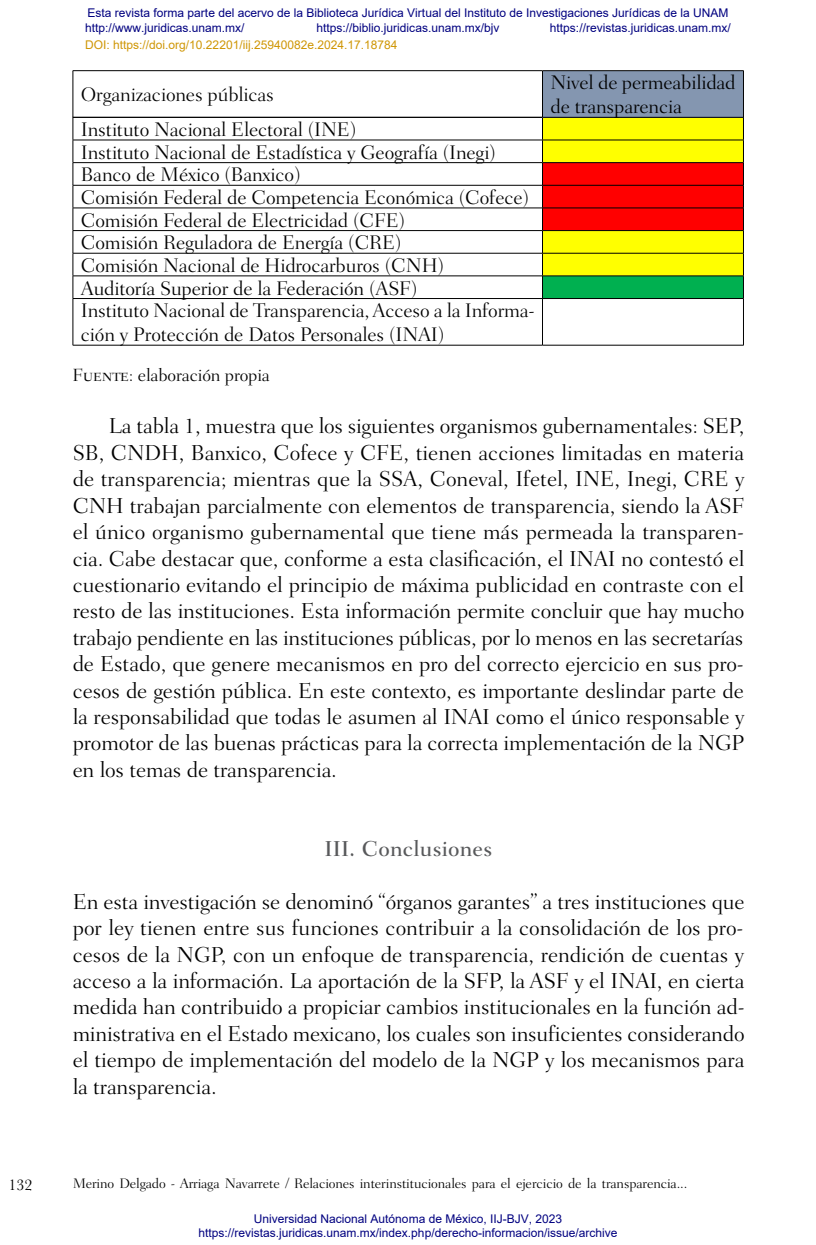
<style>
.page{position:relative;width:816px;height:1245px;background:#fff}
.page>*{position:absolute;margin:0;border:0;box-sizing:border-box;transform-origin:0 0}
.t1{font:300 22px/26.4px "Fairfield LT Std";letter-spacing:-.01em;color:#000;text-align:justify}
.t2{font:500 22px "Fairfield LT Std";letter-spacing:.01em;color:#58595b}
.t3{font:300 20px/22.8px "Fairfield LT Std";letter-spacing:-.01em;color:#000}
.t4{font:300 18px "Fairfield LT Std";letter-spacing:-.01em;color:#000}
.t5{font:16px "Baskerville";color:#000}
.t6{font:300 14px "Fairfield LT Std";letter-spacing:-.01em;color:#000}
.t7{font:12px/14.4px "Arial";color:#000080;text-align:center}
.t8{font:12px "Arial";color:#cf9605}
</style>
<div class="page">
<svg style="left:73px;top:118px;width:469px;height:227px"></svg>
<hr style="left:73px;top:140px;width:469px;height:1px;background:#000">
<hr style="left:73px;top:162px;width:469px;height:1px;background:#000">
<hr style="left:73px;top:185px;width:469px;height:1px;background:#000">
<hr style="left:73px;top:208px;width:469px;height:1px;background:#000">
<hr style="left:73px;top:230px;width:469px;height:1px;background:#000">
<hr style="left:73px;top:253px;width:469px;height:1px;background:#000">
<hr style="left:73px;top:275px;width:469px;height:1px;background:#000">
<svg style="left:72px;top:118px;width:1px;height:180px"></svg>
<svg style="left:542px;top:118px;width:201px;height:180px;background:#d38d09"></svg>
<hr style="left:73px;top:298px;width:469px;height:1px;background:#000">
<hr style="left:72px;top:299px;width:1px;height:46px;background:#000">
<hr style="left:542px;top:298px;width:201px;height:1px;background:#000">
<hr style="left:542px;top:299px;width:1px;height:46px;background:#000">
<hr style="left:742px;top:299px;width:1px;height:46px;background:#000">
<hr style="left:73px;top:345px;width:469px;height:1px;background:#000">
<hr style="left:542px;top:345px;width:201px;height:1px;background:#000">
<div style="left:542px;top:71px;width:201px;height:46px;background:#8496b0"></div>
<hr style="left:73px;top:70px;width:469px;height:1px;background:#000">
<hr style="left:72px;top:71px;width:1px;height:46px;background:#000">
<hr style="left:542px;top:70px;width:201px;height:1px;background:#000">
<hr style="left:542px;top:71px;width:1px;height:46px;background:#000">
<hr style="left:742px;top:71px;width:1px;height:46px;background:#000">
<hr style="left:73px;top:117px;width:469px;height:1px;background:#000">
<hr style="left:542px;top:117px;width:201px;height:1px;background:#000">
<p class="t7" style="left:87px;top:6px;width:642px">Esta revista forma parte del acervo de la Biblioteca Jurídica Virtual del Instituto de Investigaciones Jurídicas de la UNAM https://biblio.juridicas.unam.mx/bjv</p>
<p class="t7" style="left:85px;top:20px;width:161px">http://www.juridicas.unam.mx/</p>
<p class="t7" style="left:549px;top:20px;width:182px">https://revistas.juridicas.unam.mx/</p>
<p class="t8" style="left:85px;top:36px;width:314px">DOI: https://doi.org/10.22201/iij.25940082e.2024.17.18784</p>
<p class="t3" style="left:81px;top:83px;width:194px">Organizaciones públicas</p>
<p class="t3" style="left:550px;top:71px;width:186px;line-height:24px">Nivel de permeabilidad de transparencia</p>
<p class="t3" style="left:81px;top:118px;width:455px">Instituto Nacional Electoral (INE)<br>Instituto Nacional de Estadística y Geografía (Inegi)<br>Banco de México (Banxico)<br>Comisión Federal de Competencia Económica (Cofece)<br>Comisión Federal de Electricidad (CFE)<br>Comisión Reguladora de Energía (CRE)<br>Comisión Nacional de Hidrocarburos (CNH)<br>Auditoría Superior de la Federación (ASF)<br>Instituto Nacional de Transparencia, Acceso a la Informa&shy;ción y Protección de Datos Personales (INAI)</p>
<p class="t4" style="left:73px;top:364px;width:199px">Fuente: elaboración propia</p>
<p class="t1" style="left:73px;top:413px;width:673px;text-indent:36px">La tabla 1, muestra que los siguientes organismos gubernamentales: SEP, SB, CNDH, Banxico, Cofece y CFE, tienen acciones limitadas en materia de transparencia; mientras que la SSA, Coneval, Ifetel, INE, Inegi, CRE y CNH trabajan parcialmente con elementos de transparencia, siendo la ASF el único organismo gubernamental que tiene más permeada la transparen&shy;cia. Cabe destacar que, conforme a esta clasificación, el INAI no contestó el cuestionario evitando el principio de máxima publicidad en contraste con el resto de las instituciones. Esta información permite concluir que hay mucho trabajo pendiente en las instituciones públicas, por lo menos en las secretarías de Estado, que genere mecanismos en pro del correcto ejercicio en sus pro&shy;cesos de gestión pública. En este contexto, es importante deslindar parte de la responsabilidad que todas le asumen al INAI como el único responsable y promotor de las buenas prácticas para la correcta implementación de la NGP en los temas de transparencia.</p>
<p class="t2" style="left:324px;top:836px;width:169px">III. Conclusiones</p>
<p class="t1" style="left:73px;top:888px;width:673px">En esta investigación se denominó “órganos garantes” a tres instituciones que por ley tienen entre sus funciones contribuir a la consolidación de los pro&shy;cesos de la NGP, con un enfoque de transparencia, rendición de cuentas y acceso a la información. La aportación de la SFP, la ASF y el INAI, en cierta medida han contribuido a propiciar cambios institucionales en la función ad&shy;ministrativa en el Estado mexicano, los cuales son insuficientes considerando el tiempo de implementación del modelo de la NGP y los mecanismos para la transparencia.</p>
<p class="t5" style="left:9px;top:1174px;width:25px">132</p>
<p class="t6" style="left:73px;top:1175px;width:616px">Merino Delgado - Arriaga Navarrete / Relaciones interinstitucionales para el ejercicio de la transparencia...</p>
<p class="t7" style="left:198px;top:1211px;width:420px">Universidad Nacional Autónoma de México, IIJ-BJV, 2023 https://revistas.juridicas.unam.mx/index.php/derecho-informacion/issue/archive</p>
</div>
